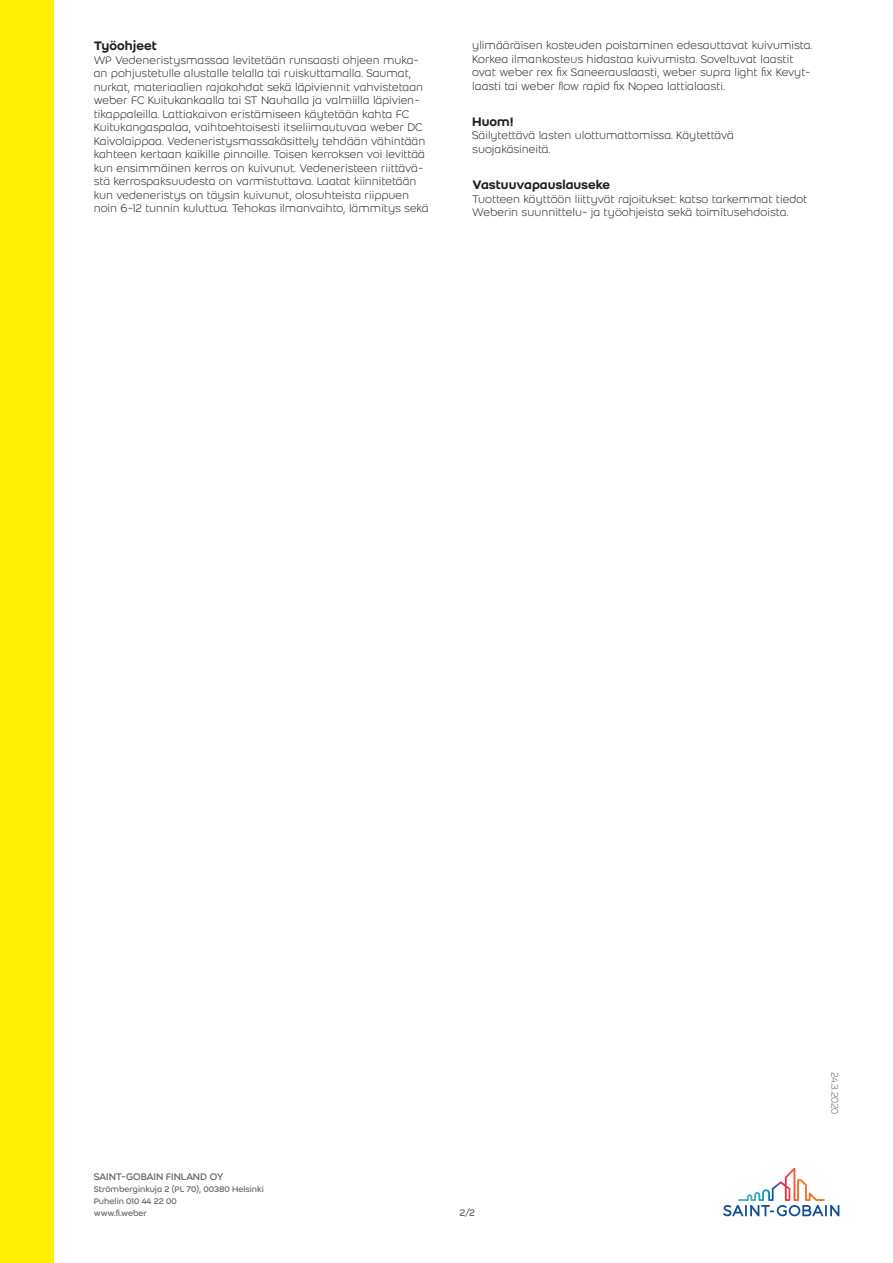
<style>
.page{position:relative;width:893px;height:1263px;background:#fff}
.page>*{position:absolute;margin:0;border:0;box-sizing:border-box;transform-origin:0 0}
.Second_header{font:500 13.5px "Weber";color:#231f20}
.Body_text{font:300 12px/13.5px "Weber";color:#231f20}
.Address_-_company{font:10.5px "Weber";letter-spacing:-.02em;color:#636366}
.Last_modification_da{font:300 10.5px "Weber";letter-spacing:-.03em;color:#636366}
.Paging{font:10.5px "Weber";color:#636366}
.Address{font:9px "Weber";color:#636366}
</style>
<div class="page">
<div style="left:0;top:0;width:54px;height:1263px;background:#fff101"></div>
<svg style="left:723px;top:1168px;width:116px;height:48px"></svg>
<p class="Second_header" style="left:94px;top:36px;width:65px">Työohjeet</p>
<p class="Body_text" style="left:94px;top:53px;width:337px">WP Vedeneristysmassaa levitetään runsaasti ohjeen muka&shy;an pohjustetulle alustalle telalla tai ruiskuttamalla. Saumat, nurkat, materiaalien rajakohdat sekä läpiviennit vahvistetaan weber FC Kuitukankaalla tai ST Nauhalla ja valmiilla läpivien&shy;tikappaleilla. Lattiakaivon eristämiseen käytetään kahta FC Kuitukangaspalaa, vaihtoehtoisesti itseliimautuvaa weber DC Kaivolaippaa. Vedeneristysmassakäsittely tehdään vähintään kahteen kertaan kaikille pinnoille. Toisen kerroksen voi levittää kun ensimmäinen kerros on kuivunut. Vedeneristeen riittävä&shy;stä kerrospaksuudesta on varmistuttava. Laatat kiinnitetään kun vedeneristys on täysin kuivunut, olosuhteista riippuen noin 6-12 tunnin kuluttua. Tehokas ilmanvaihto, lämmitys sekä</p>
<p class="Body_text" style="left:472px;top:38px;width:341px">ylimääräisen kosteuden poistaminen edesauttavat kuivumista.<br>Korkea ilmankosteus hidastaa kuivumista. Soveltuvat laastit ovat weber rex fix Saneerauslaasti, weber supra light fix Kevyt&shy;laasti tai weber flow rapid fix Nopea lattialaasti.</p>
<p class="Second_header" style="left:472px;top:112px;width:43px">Huom!</p>
<p class="Body_text" style="left:472px;top:129px;width:263px">Säilytettävä lasten ulottumattomissa. Käytettävä suojakäsineitä.</p>
<p class="Second_header" style="left:472px;top:175px;width:140px">Vastuuvapauslauseke</p>
<p class="Body_text" style="left:472px;top:192px;width:337px">Tuotteen käyttöön liittyvät rajoitukset: katso tarkemmat tiedot<br>Weberin suunnittelu- ja työohjeista sekä toimitusehdoista.</p>
<p class="Address_-_company" style="left:94px;top:1169px;width:131px">SAINT-GOBAIN FINLAND OY</p>
<p class="Address" style="left:94px;top:1183px;width:172px">Strömberginkuja 2 (PL 70), 00380 Helsinki</p>
<p class="Address" style="left:94px;top:1195px;width:85px">Puhelin 010 44 22 00</p>
<p class="Address" style="left:94px;top:1207px;width:55px">www.fi.weber</p>
<p class="Paging" style="left:459px;top:1205px;width:17px">2/2</p>
<p class="Last_modification_da" style="left:842px;top:1072px;width:43px;rotate:90deg">24.3.2020</p>
</div>
